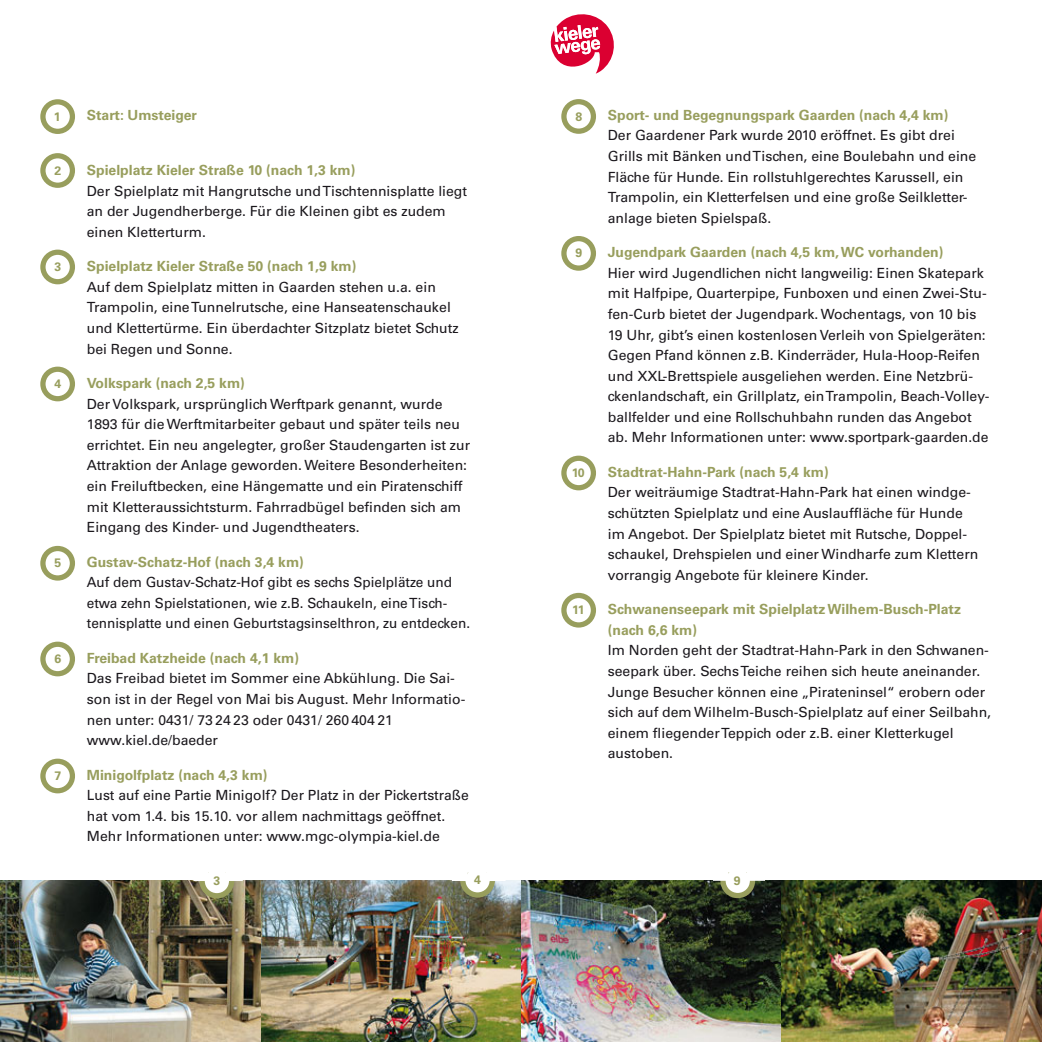
<style>
.page{position:relative;width:1042px;height:1042px;background:#fff}
.page>*{position:absolute;margin:0;border:0;box-sizing:border-box;transform-origin:0 0}
.t1{font:14px/20.7px "Univers LT";color:#1a171c}
.t2{font:700 14px/20.7px "Univers LT";color:#989e5d}
.t3{font:700 12.25px "Univers LT";color:#989e5d}
</style>
<div class="page">
<svg style="left:43px;top:102px;width:29px;height:29px"></svg>
<div style="left:40px;top:99px;width:35px;height:35px;border:5px solid #989e5d;border-radius:50%"></div>
<svg style="left:43px;top:156px;width:29px;height:29px"></svg>
<div style="left:40px;top:153px;width:35px;height:35px;border:5px solid #989e5d;border-radius:50%"></div>
<svg style="left:43px;top:252px;width:29px;height:30px"></svg>
<div style="left:40px;top:250px;width:35px;height:34px;border:5px solid #989e5d;border-radius:50%"></div>
<svg style="left:43px;top:369px;width:29px;height:30px"></svg>
<div style="left:40px;top:367px;width:35px;height:34px;border:5px solid #989e5d;border-radius:50%"></div>
<svg style="left:43px;top:548px;width:29px;height:30px"></svg>
<div style="left:40px;top:546px;width:35px;height:34px;border:5px solid #989e5d;border-radius:50%"></div>
<svg style="left:43px;top:644px;width:29px;height:30px"></svg>
<div style="left:40px;top:641px;width:35px;height:35px;border:5px solid #989e5d;border-radius:50%"></div>
<svg style="left:43px;top:761px;width:29px;height:30px"></svg>
<div style="left:40px;top:758px;width:35px;height:35px;border:5px solid #989e5d;border-radius:50%"></div>
<img style="left:260px;top:881px;width:261px;height:160px">
<svg style="left:463px;top:865px;width:29px;height:30px"></svg>
<div style="left:460px;top:863px;width:35px;height:34px;border:5px solid #989e5d;border-radius:50%"></div>
<svg style="left:460px;top:863px;width:35px;height:18px"></svg>
<img style="left:0;top:881px;width:260px;height:160px">
<svg style="left:202px;top:866px;width:30px;height:30px"></svg>
<div style="left:199px;top:863px;width:35px;height:35px;border:5px solid #989e5d;border-radius:50%"></div>
<svg style="left:193px;top:863px;width:50px;height:18px"></svg>
<svg style="left:551px;top:14px;width:63px;height:60px"></svg>
<svg style="left:564px;top:102px;width:29px;height:29px"></svg>
<div style="left:561px;top:99px;width:35px;height:35px;border:5px solid #989e5d;border-radius:50%"></div>
<svg style="left:564px;top:239px;width:29px;height:29px"></svg>
<div style="left:561px;top:236px;width:35px;height:35px;border:5px solid #989e5d;border-radius:50%"></div>
<svg style="left:564px;top:458px;width:29px;height:30px"></svg>
<div style="left:561px;top:456px;width:35px;height:34px;border:5px solid #989e5d;border-radius:50%"></div>
<svg style="left:564px;top:595px;width:29px;height:30px"></svg>
<div style="left:561px;top:593px;width:35px;height:34px;border:5px solid #989e5d;border-radius:50%"></div>
<img style="left:521px;top:881px;width:260px;height:160px">
<svg style="left:723px;top:866px;width:29px;height:29px"></svg>
<div style="left:720px;top:863px;width:35px;height:35px;border:5px solid #989e5d;border-radius:50%"></div>
<svg style="left:713px;top:863px;width:52px;height:18px"></svg>
<img style="left:781px;top:881px;width:261px;height:160px">
<p class="t3" style="left:54px;top:112px;width:8px">1</p>
<p class="t3" style="left:54px;top:166px;width:8px">2</p>
<p class="t3" style="left:54px;top:262px;width:8px">3</p>
<p class="t3" style="left:54px;top:379px;width:8px">4</p>
<p class="t3" style="left:54px;top:558px;width:8px">5</p>
<p class="t3" style="left:54px;top:654px;width:8px">6</p>
<p class="t3" style="left:54px;top:771px;width:8px">7</p>
<p class="t2" style="left:87px;top:106px;width:112px">Start: Umsteiger</p>
<p class="t2" style="left:87px;top:161px;width:270px">Spielplatz Kieler Straße 10 (nach 1,3 km)</p>
<p class="t1" style="left:87px;top:182px;width:382px">Der Spielplatz mit Hangrutsche und Tischtennisplatte liegt an der Jugendherberge. Für die Kleinen gibt es zudem einen Kletterturm.</p>
<p class="t2" style="left:87px;top:257px;width:271px">Spielplatz Kieler Straße 50 (nach 1,9 km)</p>
<p class="t1" style="left:87px;top:278px;width:373px">Auf dem Spielplatz mitten in Gaarden stehen u.a. ein Trampolin, eine Tunnelrutsche, eine Hanseatenschaukel und Klettertürme. Ein überdachter Sitzplatz bietet Schutz bei Regen und Sonne.</p>
<p class="t2" style="left:87px;top:374px;width:160px">Volkspark (nach 2,5 km)</p>
<p class="t1" style="left:87px;top:395px;width:385px">Der Volkspark, ursprünglich Werftpark genannt, wurde 1893 für die Werftmitarbeiter gebaut und später teils neu errichtet. Ein neu angelegter, großer Staudengarten ist zur Attraktion der Anlage geworden. Weitere Besonderheiten: ein Freiluftbecken, eine Hängematte und ein Piratenschiff mit Kletteraussichtsturm. Fahrradbügel befinden sich am Eingang des Kinder- und Jugendtheaters.</p>
<p class="t2" style="left:87px;top:553px;width:219px">Gustav-Schatz-Hof (nach 3,4 km)</p>
<p class="t1" style="left:87px;top:573px;width:385px">Auf dem Gustav-Schatz-Hof gibt es sechs Spielplätze und etwa zehn Spielstationen, wie z.B. Schaukeln, eine Tisch&shy;tennisplatte und einen Geburtstagsinselthron, zu entdecken.</p>
<p class="t2" style="left:87px;top:649px;width:214px">Freibad Katzheide (nach 4,1 km)</p>
<p class="t1" style="left:87px;top:669px;width:380px">Das Freibad bietet im Sommer eine Abkühlung. Die Sai&shy;son ist in der Regel von Mai bis August. Mehr Informatio&shy;nen unter: 0431/ 73 24 23 oder 0431/ 260 404 21 www.kiel.de/baeder</p>
<p class="t2" style="left:87px;top:766px;width:182px">Minigolfplatz (nach 4,3 km)</p>
<p class="t1" style="left:87px;top:786px;width:384px">Lust auf eine Partie Minigolf? Der Platz in der Pickertstraße hat vom 1.4. bis 15.10. vor allem nachmittags geöffnet.<br>Mehr Informationen unter: www.mgc-olympia-kiel.de</p>
<p class="t3" style="left:214px;top:876px;width:8px">3</p>
<p class="t3" style="left:474px;top:875px;width:8px">4</p>
<p class="t3" style="left:575px;top:112px;width:8px">8</p>
<p class="t3" style="left:575px;top:249px;width:8px">9</p>
<p class="t3" style="left:572px;top:468px;width:14px">10</p>
<p class="t3" style="left:572px;top:605px;width:14px">11</p>
<p class="t2" style="left:608px;top:106px;width:342px">Sport- und Begegnungspark Gaarden (nach 4,4 km)</p>
<p class="t1" style="left:608px;top:126px;width:370px">Der Gaardener Park wurde 2010 eröffnet. Es gibt drei Grills mit Bänken und Tischen, eine Boulebahn und eine Fläche für Hunde. Ein rollstuhlgerechtes Karussell, ein Trampolin, ein Kletterfelsen und eine große Seilkletter&shy;anlage bieten Spielspaß.</p>
<p class="t2" style="left:608px;top:243px;width:337px">Jugendpark Gaarden (nach 4,5 km, WC vorhanden)</p>
<p class="t1" style="left:608px;top:264px;width:383px">Hier wird Jugendlichen nicht langweilig: Einen Skatepark mit Halfpipe, Quarterpipe, Funboxen und einen Zwei-Stu&shy;fen-Curb bietet der Jugendpark. Wochentags, von 10 bis 19 Uhr, gibt’s einen kostenlosen Verleih von Spielgeräten:<br>Gegen Pfand können z.B. Kinderräder, Hula-Hoop-Reifen und XXL-Brettspiele ausgeliehen werden. Eine Netzbrü&shy;ckenlandschaft, ein Grillplatz, ein Trampolin, Beach-Volley&shy;ballfelder und eine Rollschuhbahn runden das Angebot ab. Mehr Informationen unter: www.sportpark-gaarden.de</p>
<p class="t2" style="left:608px;top:463px;width:222px">Stadtrat-Hahn-Park (nach 5,4 km)</p>
<p class="t1" style="left:608px;top:483px;width:372px">Der weiträumige Stadtrat-Hahn-Park hat einen windge&shy;schützten Spielplatz und eine Auslauffläche für Hunde im Angebot. Der Spielplatz bietet mit Rutsche, Doppel&shy;schaukel, Drehspielen und einer Windharfe zum Klettern vorrangig Angebote für kleinere Kinder.</p>
<p class="t2" style="left:608px;top:600px;width:355px">Schwanenseepark mit Spielplatz Wilhem-Busch-Platz (nach 6,6 km)</p>
<p class="t1" style="left:608px;top:641px;width:385px">Im Norden geht der Stadtrat-Hahn-Park in den Schwanen&shy;seepark über. Sechs Teiche reihen sich heute aneinander.<br>Junge Besucher können eine „Pirateninsel“ erobern oder sich auf dem Wilhelm-Busch-Spielplatz auf einer Seilbahn, einem fliegender Teppich oder z.B. einer Kletterkugel austoben.</p>
<p class="t3" style="left:734px;top:876px;width:8px">9</p>
</div>
